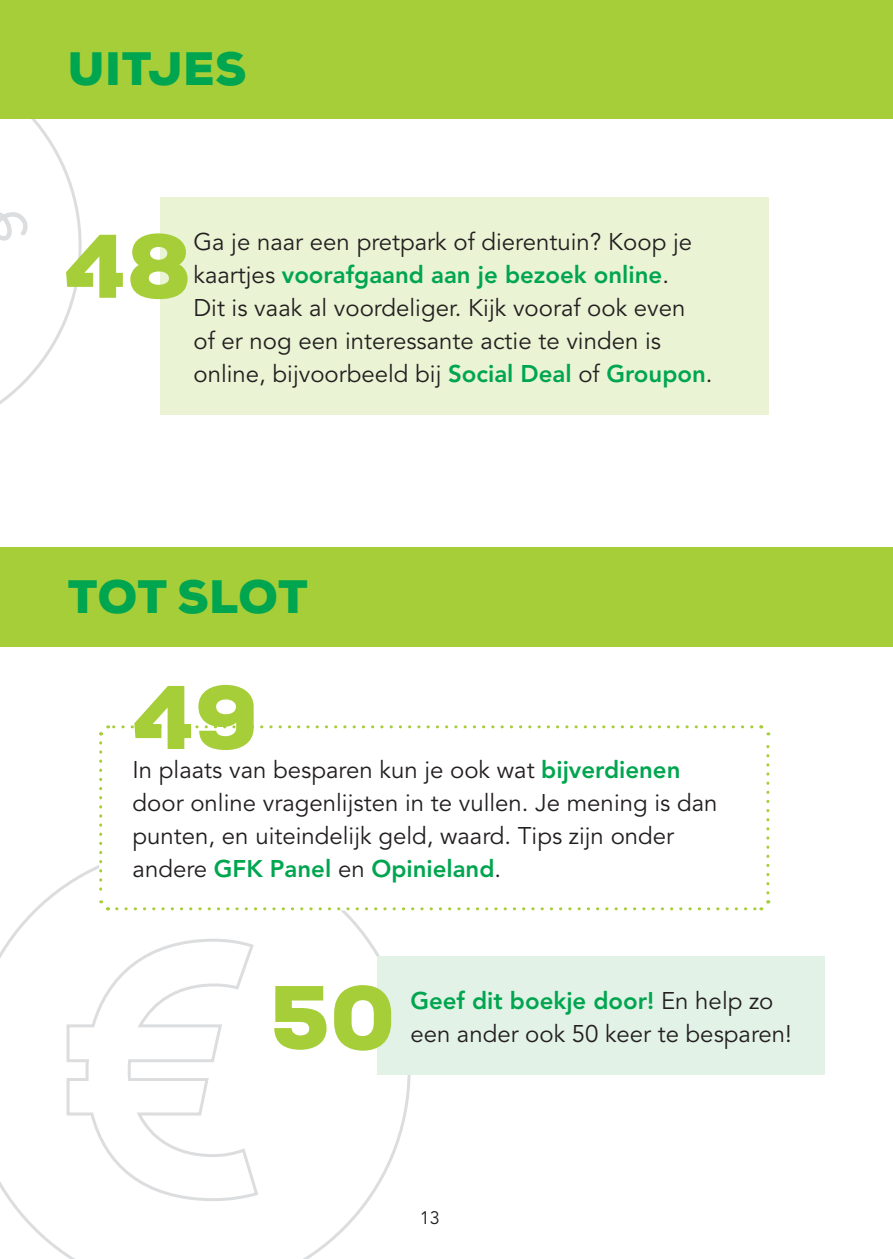
<style>
.page{position:relative;width:893px;height:1259px;background:#fff}
.page>*{position:absolute;margin:0;border:0;box-sizing:border-box;transform-origin:0 0}
.t1{font:90px "CSU Heading";color:#a6ce39}
.t2{font:46.8px "CSU Heading";letter-spacing:.01em;color:#00a54f}
.t3{font:24px/33px "Avenir LT Std";color:#231f20}
.t4{font:800 24px "Avenir LT Std";color:#00a54f}
.t5{font:18px "Avenir LT Std";color:#231f20}
.s1{font-weight:800;color:#00a54f}
.s2{font-weight:400;color:#231f20}
</style>
<div class="page">
<svg style="left:0;top:118px;width:82px;height:286px"></svg>
<svg style="left:0;top:865px;width:411px;height:394px"></svg>
<svg style="left:65px;top:937px;width:195px;height:265px"></svg>
<div style="left:0;top:0;width:893px;height:118px;background:#a6ce39"></div>
<div style="left:0;top:547px;width:893px;height:99px;background:#a6ce39"></div>
<svg style="left:98px;top:725px;width:673px;height:187px"></svg>
<div style="left:377px;top:956px;width:448px;height:119px;background:#e3f2e7"></div>
<div style="left:160px;top:197px;width:609px;height:218px;background:#eaf3d4"></div>
<h2 class="t2" style="left:68px;top:39px;width:180px">UITJES</h2>
<p class="t3" style="left:193px;top:226px;width:521px">Ga je naar een pretpark of dierentuin? Koop je kaartjes <span class="s1">voorafgaand aan je bezoek online</span>.<br>Dit is vaak al voordeliger. Kijk vooraf ook even of er nog een interessante actie te vinden is online, bijvoorbeeld bij <span class="s1">Social Deal</span> of <span class="s1">Groupon</span>.</p>
<h1 class="t1" style="left:64px;top:208px;width:129px">48</h1>
<h2 class="t2" style="left:68px;top:567px;width:241px">TOT SLOT</h2>
<h1 class="t1" style="left:133px;top:660px;width:127px">49</h1>
<p class="t3" style="left:133px;top:754px;width:586px">In plaats van besparen kun je ook wat <span class="s1">bijverdienen </span>door online vragenlijsten in te vullen. Je mening is dan punten, en uiteindelijk geld, waard. Tips zijn onder andere <span class="s1">GFK Panel</span> en <span class="s1">Opinieland</span>.</p>
<h1 class="t1" style="left:270px;top:959px;width:127px">50</h1>
<p class="t4" style="left:410px;top:987px;width:365px">Geef dit boekje door! <span class="s2">En help zo</span></p>
<p class="t3" style="left:410px;top:1018px;width:383px">een ander ook 50 keer te besparen!</p>
<p class="t5" style="left:420px;top:1207px;width:22px">13</p>
</div>
